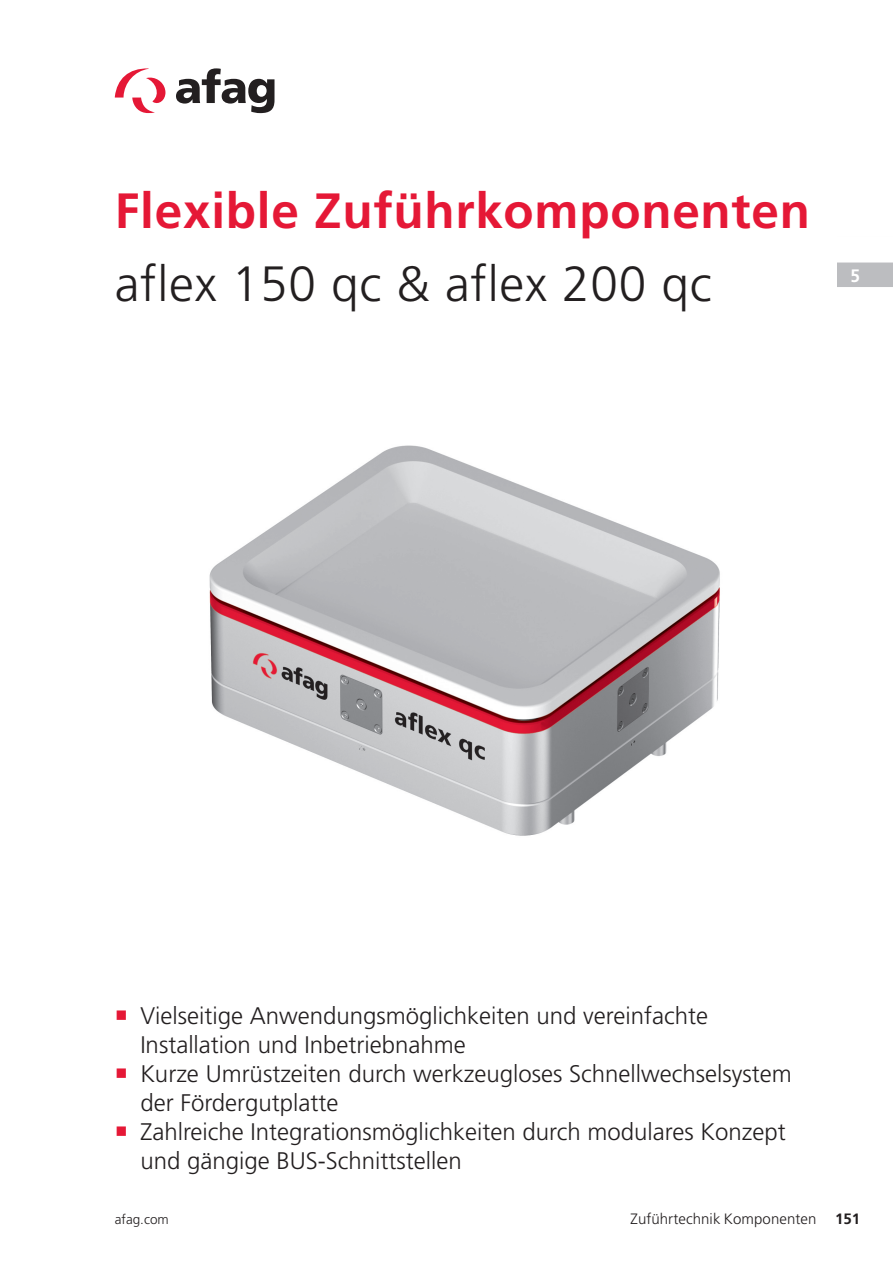
<style>
.page{position:relative;width:893px;height:1263px;background:#fff}
.page>*{position:absolute;margin:0;border:0;box-sizing:border-box;transform-origin:0 0}
.t1{font:700 49.5px "Frutiger LT Pro";letter-spacing:.015em;color:#e51836}
.t2{font:300 49.5px "Frutiger LT Pro";letter-spacing:.015em;color:#231f20}
.t3{font:300 24px/28.8px "Frutiger LT Pro";color:#231f20}
.t4{font:700 18px "Frutiger LT Pro";color:#fff;scale:.95 1}
.t5{font:300 15px "Frutiger LT Pro";letter-spacing:.005em;color:#231f20}
.t6{font:300 13.5px "Frutiger LT Pro";color:#231f20}
.s1{font-weight:700}
</style>
<div class="page">
<svg style="left:115px;top:68px;width:50px;height:45px"></svg>
<svg style="left:176px;top:68px;width:98px;height:45px"></svg>
<img style="left:209px;top:445px;width:511px;height:391px">
<div style="left:837px;top:262px;width:56px;height:26px;background:#bcbdc0"></div>
<hr style="left:837px;top:262px;width:56px;height:1px;background:#fff">
<hr style="left:837px;top:287px;width:56px;height:1px;background:#fff">
<h1 class="t1" style="left:115px;top:182px;width:697px">Flexible Zuführkomponenten</h1>
<h1 class="t2" style="left:115px;top:255px;width:598px">aflex 150 qc &amp; aflex 200 qc</h1>
<p class="t4" style="left:850px;top:265px;width:12px">5</p>
<p class="t3" style="left:140px;top:1002px;width:653px">Vielseitige Anwendungsmöglichkeiten und vereinfachte Installation und Inbetriebnahme<br>Kurze Umrüstzeiten durch werkzeugloses Schnellwechselsystem der Fördergutplatte<br>Zahlreiche Integrationsmöglichkeiten durch modulares Konzept und gängige BUS-Schnittstellen</p>
<p class="t6" style="left:115px;top:1211px;width:55px">afag.com</p>
<p class="t5" style="left:630px;top:1210px;width:231px">Zuführtechnik Komponenten <span class="s1">151</span></p>
</div>
